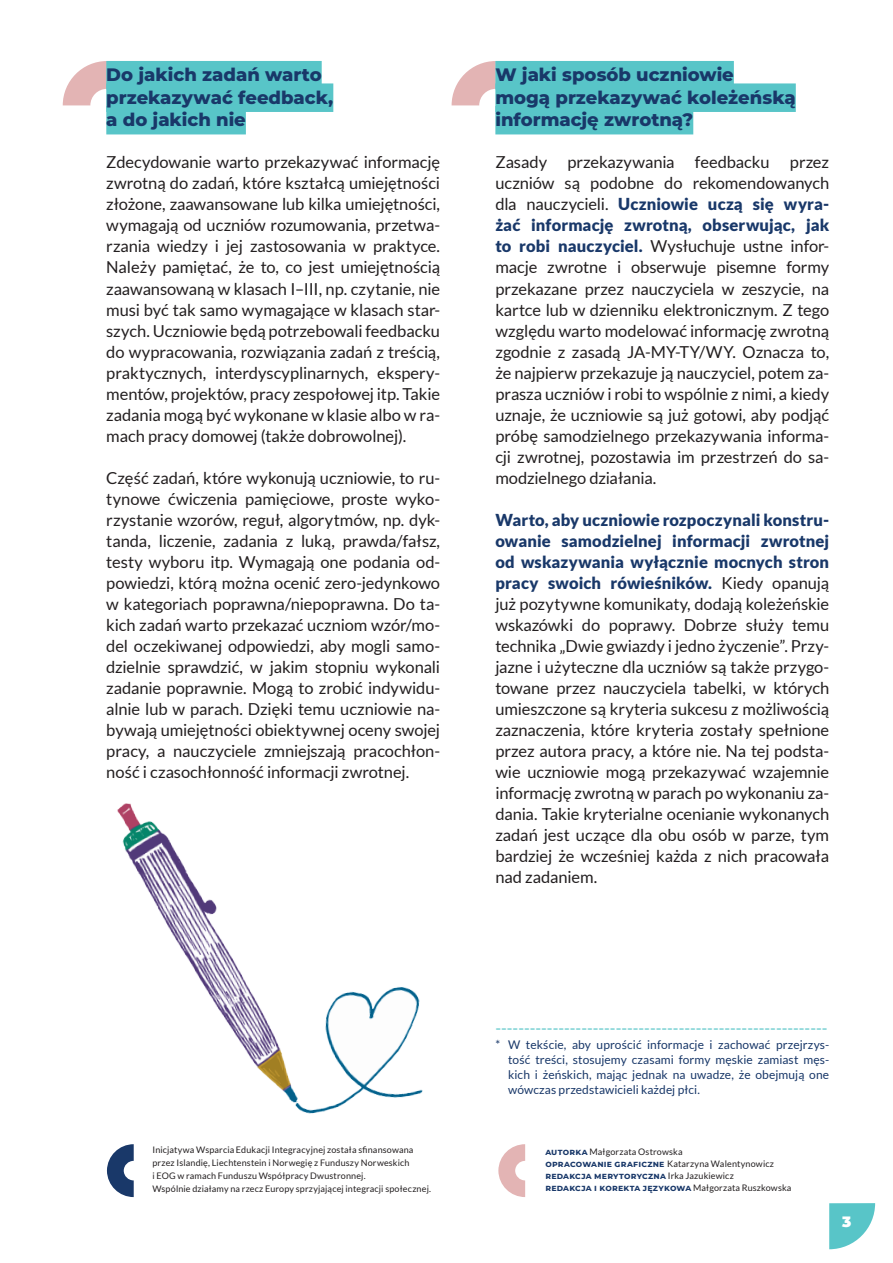
<style>
.page{position:relative;width:893px;height:1263px;background:#fff}
.page>*{position:absolute;margin:0;border:0;box-sizing:border-box;transform-origin:0 0}
.srodtytul{font:800 18px/22.5px "Montserrat";color:#193869}
.body{font:16.5px/21px "Lato";letter-spacing:-.005em;color:#231f20;text-align:justify}
.body-2{font:16.5px "Lato";color:#58c5c8}
.t1{font:900 15px "Montserrat Alternates";color:#fff}
.Paragraph_Style_2{font:12px/15px "Lato";letter-spacing:.005em;color:#193869;text-align:justify}
.body-3{font:9px/12.8px "Lato";letter-spacing:.015em;color:#231f20}
.body-4{font:700 9px "Montserrat";letter-spacing:.04em;color:#193869}
.body-5{font:700 9px "Montserrat";letter-spacing:.06em;color:#193869}
.s1{font-weight:900;color:#193869}
.s2{font-family:"Montserrat";font-weight:700;color:#193869}
.s3{font-family:"Lato";font-weight:400;color:#231f20}
</style>
<div class="page">
<svg style="left:829px;top:1203px;width:46px;height:46px"></svg>
<svg style="left:63px;top:61px;width:43px;height:44px"></svg>
<svg style="left:452px;top:61px;width:43px;height:44px"></svg>
<div style="left:106px;top:61px;width:216px;height:28px;background:#58c5c8"></div>
<div style="left:106px;top:83px;width:227px;height:29px;background:#58c5c8"></div>
<div style="left:106px;top:106px;width:140px;height:28px;background:#58c5c8"></div>
<div style="left:495px;top:61px;width:239px;height:28px;background:#58c5c8"></div>
<div style="left:495px;top:83px;width:301px;height:29px;background:#58c5c8"></div>
<div style="left:495px;top:106px;width:198px;height:28px;background:#58c5c8"></div>
<svg style="left:498px;top:1144px;width:27px;height:53px"></svg>
<img style="left:117px;top:803px;width:306px;height:311px">
<svg style="left:107px;top:1144px;width:27px;height:53px"></svg>
<p class="srodtytul" style="left:106px;top:63px;width:228px">Do jakich zadań warto przekazywać feedback, a do jakich nie</p>
<p class="body" style="left:106px;top:152px;width:335px">Zdecydowanie warto przekazywać informację zwrotną do zadań, które kształcą umiejętności złożone, zaawansowane lub kilka umiejętności, wymagają od uczniów rozumowania, przetwa&shy;rzania wiedzy i jej zastosowania w praktyce.<br>Należy pamiętać, że to, co jest umiejętnością zaawansowaną w klasach I–III, np. czytanie, nie musi być tak samo wymagające w klasach star&shy;szych. Uczniowie będą potrzebowali feedbacku do wypracowania, rozwiązania zadań z treścią, praktycznych, interdyscyplinarnych, ekspery&shy;mentów, projektów, pracy zespołowej itp. Takie zadania mogą być wykonane w klasie albo w ra&shy;mach pracy domowej (także dobrowolnej).</p>
<p class="body" style="left:106px;top:467px;width:335px">Część zadań, które wykonują uczniowie, to ru&shy;tynowe ćwiczenia pamięciowe, proste wyko&shy;rzystanie wzorów, reguł, algorytmów, np. dyk&shy;tanda, liczenie, zadania z luką, prawda/fałsz, testy wyboru itp. Wymagają one podania od&shy;powiedzi, którą można ocenić zero-jedynkowo w kategoriach poprawna/niepoprawna. Do ta&shy;kich zadań warto przekazać uczniom wzór/mo&shy;del oczekiwanej odpowiedzi, aby mogli samo&shy;dzielnie sprawdzić, w jakim stopniu wykonali zadanie poprawnie. Mogą to zrobić indywidu&shy;alnie lub w parach. Dzięki temu uczniowie na&shy;bywają umiejętności obiektywnej oceny swojej pracy, a nauczyciele zmniejszają pracochłon&shy;ność i czasochłonność informacji zwrotnej.</p>
<p class="srodtytul" style="left:495px;top:63px;width:302px">W jaki sposób uczniowie<br>mogą przekazywać koleżeńską informację zwrotną?</p>
<p class="body" style="left:495px;top:152px;width:335px">Zasady przekazywania feedbacku przez uczniów są podobne do rekomendowanych dla nauczycieli. <span class="s1">Uczniowie uczą się wyra&shy;żać informację zwrotną, obserwując, jak to robi nauczyciel.</span> Wysłuchuje ustne infor&shy;macje zwrotne i obserwuje pisemne formy przekazane przez nauczyciela w zeszycie, na kartce lub w dzienniku elektronicznym. Z tego względu warto modelować informację zwrotną zgodnie z zasadą JA-MY-TY/WY. Oznacza to, że najpierw przekazuje ją nauczyciel, potem za&shy;prasza uczniów i robi to wspólnie z nimi, a kiedy uznaje, że uczniowie są już gotowi, aby podjąć próbę samodzielnego przekazywania informa&shy;cji zwrotnej, pozostawia im przestrzeń do sa&shy;modzielnego działania.</p>
<p class="body" style="left:495px;top:509px;width:335px"><span class="s1">Warto, aby uczniowie rozpoczynali konstru&shy;owanie samodzielnej informacji zwrotnej od wskazywania wyłącznie mocnych stron pracy swoich rówieśników.</span> Kiedy opanują już pozytywne komunikaty, dodają koleżeńskie wskazówki do poprawy. Dobrze służy temu technika „Dwie gwiazdy i jedno życzenie”. Przy&shy;jazne i użyteczne dla uczniów są także przygo&shy;towane przez nauczyciela tabelki, w których umieszczone są kryteria sukcesu z możliwością zaznaczenia, które kryteria zostały spełnione przez autora pracy, a które nie. Na tej podsta&shy;wie uczniowie mogą przekazywać wzajemnie informację zwrotną w parach po wykonaniu za&shy;dania. Takie kryterialne ocenianie wykonanych zadań jest uczące dla obu osób w parze, tym bardziej że wcześniej każda z nich pracowała nad zadaniem.</p>
<p class="body-3" style="left:152px;top:1143px;width:280px">Inicjatywa Wsparcia Edukacji Integracyjnej została sfinansowana przez Islandię, Liechtenstein i Norwegię z Funduszy Norweskich<br>i EOG w ramach Funduszu Współpracy Dwustronnej.<br>Wspólnie działamy na rzecz Europy sprzyjającej integracji społecznej.</p>
<p class="body-2" style="left:495px;top:1019px;width:334px">----------------------------------------------------------</p>
<p class="Paragraph_Style_2" style="left:508px;top:1037px;width:323px;text-indent:-13px">* W tekście, aby uprościć informacje i zachować przejrzys&shy;tość treści, stosujemy czasami formy męskie zamiast męs&shy;kich i żeńskich, mając jednak na uwadze, że obejmują one wówczas przedstawicieli każdej płci.</p>
<p class="body-3" style="left:545px;top:1145px;width:139px"><span class="s2">AUTORKA</span> Małgorzata Ostrowska</p>
<p class="body-3" style="left:545px;top:1157px;width:230px"><span class="s2">OPRACOWANIE GRAFICZNE</span> Katarzyna Walentynowicz</p>
<p class="body-5" style="left:545px;top:1169px;width:190px">REDAKCJA MERYTORYCZNA <span class="s3">Irka Jazukiewicz</span></p>
<p class="body-4" style="left:545px;top:1181px;width:247px">REDAKCJA I KOREKTA J ĘZYKOWA <span class="s3">Małgorzata Ruszkowska</span></p>
<p class="t1" style="left:842px;top:1211px;width:11px">3</p>
</div>
